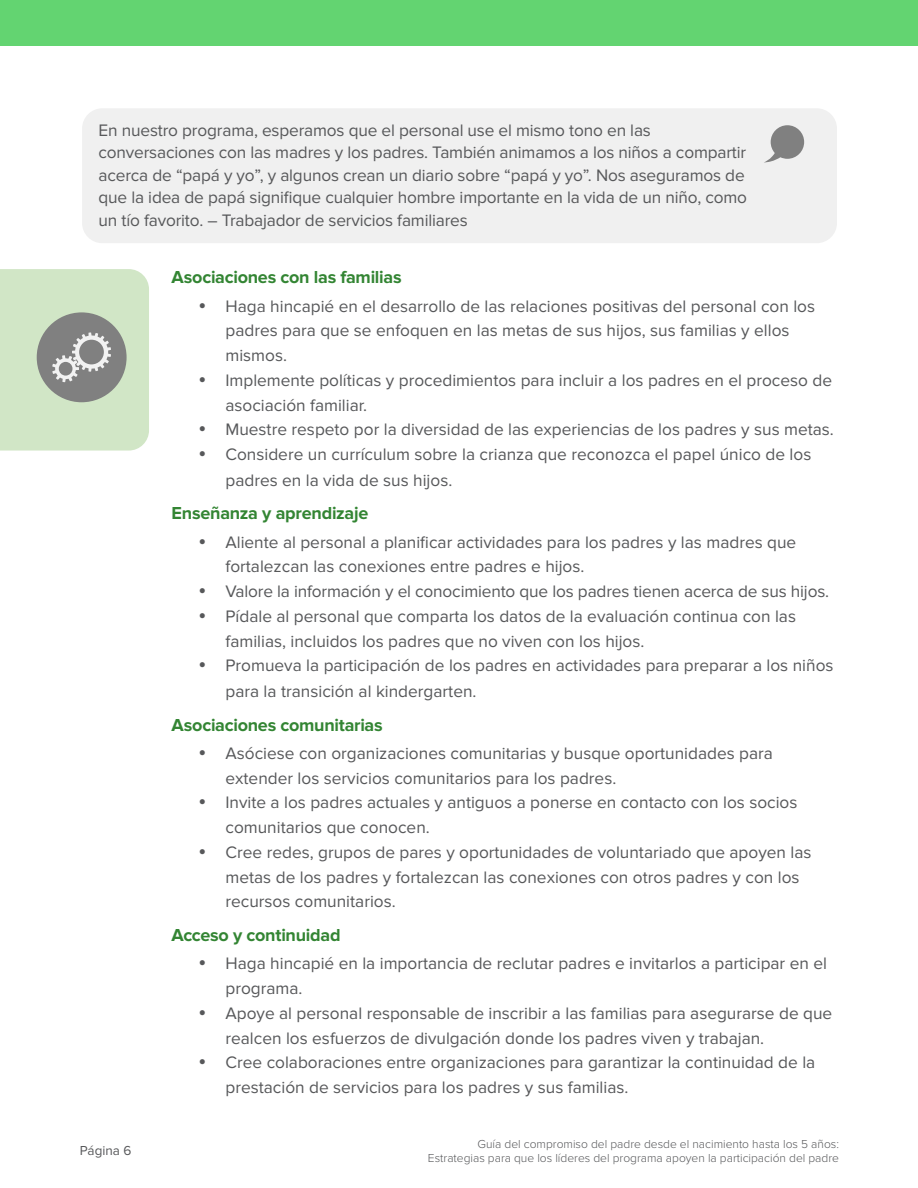
<style>
.page{position:relative;width:918px;height:1188px;background:#fff}
.page>*{position:absolute;margin:0;border:0;box-sizing:border-box;transform-origin:0 0}
.t1{font:700 18px "Proxima Nova";letter-spacing:-.015em;color:#338533}
.t2{font:17.25px/24.8px "Proxima Nova";color:#57585a}
.t3{font:13.5px "Proxima Nova";color:#57585a}
.t4{font:300 12px/14.4px "Proxima Nova";color:#57585a;text-align:right}
</style>
<div class="page">
<div style="left:0;top:0;width:918px;height:45px;background:#63d471"></div>
<svg style="left:0;top:269px;width:149px;height:182px;background:#c1d1b9"></svg>
<div style="left:82px;top:108px;width:755px;height:135px;background:#f0f0f0;border-radius:20px"></div>
<svg style="left:765px;top:125px;width:39px;height:37px"></svg>
<p class="t2" style="left:99px;top:119px;width:650px;line-height:22.5px">En nuestro programa, esperamos que el personal use el mismo tono en las conversaciones con las madres y los padres. También animamos a los niños a compartir acerca de “papá y yo”, y algunos crean un diario sobre “papá y yo”. Nos aseguramos de que la idea de papá signifique cualquier hombre importante en la vida de un niño, como un tío favorito. – Trabajador de servicios familiares</p>
<p class="t3" style="left:80px;top:1143px;width:53px">Página 6</p>
<h3 class="t1" style="left:171px;top:267px;width:232px">Asociaciones con las familias</h3>
<p class="t2" style="left:225px;top:294px;width:591px">Haga hincapié en el desarrollo de las relaciones positivas del personal con los padres para que se enfoquen en las metas de sus hijos, sus familias y ellos mismos.</p>
<p class="t2" style="left:225px;top:368px;width:608px">Implemente políticas y procedimientos para incluir a los padres en el proceso de asociación familiar.</p>
<p class="t2" style="left:225px;top:417px;width:610px">Muestre respeto por la diversidad de las experiencias de los padres y sus metas.</p>
<p class="t2" style="left:225px;top:442px;width:587px;line-height:25.5px">Considere un currículum sobre la crianza que reconozca el papel único de los padres en la vida de sus hijos.</p>
<h3 class="t1" style="left:171px;top:503px;width:198px">Enseñanza y aprendizaje</h3>
<p class="t2" style="left:225px;top:530px;width:572px">Aliente al personal a planificar actividades para los padres y las madres que fortalezcan las conexiones entre padres e hijos.</p>
<p class="t2" style="left:225px;top:579px;width:605px">Valore la información y el conocimiento que los padres tienen acerca de sus hijos.</p>
<p class="t2" style="left:225px;top:604px;width:572px">Pídale al personal que comparta los datos de la evaluación continua con las familias, incluidos los padres que no viven con los hijos.</p>
<p class="t2" style="left:225px;top:653px;width:610px;line-height:25.5px">Promueva la participación de los padres en actividades para preparar a los niños para la transición al kindergarten.</p>
<h3 class="t1" style="left:171px;top:714px;width:213px">Asociaciones comunitarias</h3>
<p class="t2" style="left:225px;top:741px;width:549px">Asóciese con organizaciones comunitarias y busque oportunidades para extender los servicios comunitarios para los padres.</p>
<p class="t2" style="left:225px;top:791px;width:574px">Invite a los padres actuales y antiguos a ponerse en contacto con los socios comunitarios que conocen.</p>
<p class="t2" style="left:225px;top:840px;width:588px">Cree redes, grupos de pares y oportunidades de voluntariado que apoyen las metas de los padres y fortalezcan las conexiones con otros padres y con los recursos comunitarios.</p>
<h3 class="t1" style="left:171px;top:925px;width:171px">Acceso y continuidad</h3>
<p class="t2" style="left:225px;top:952px;width:603px">Haga hincapié en la importancia de reclutar padres e invitarlos a participar en el programa.</p>
<p class="t2" style="left:225px;top:1001px;width:608px">Apoye al personal responsable de inscribir a las familias para asegurarse de que realcen los esfuerzos de divulgación donde los padres viven y trabajan.</p>
<p class="t2" style="left:225px;top:1051px;width:591px">Cree colaboraciones entre organizaciones para garantizar la continuidad de la prestación de servicios para los padres y sus familias.</p>
<p class="t4" style="left:428px;top:1137px;width:413px">Guía del compromiso del padre desde el nacimiento hasta los 5 años:<br>Estrategias para que los líderes del programa apoyen la participación del padre</p>
</div>
